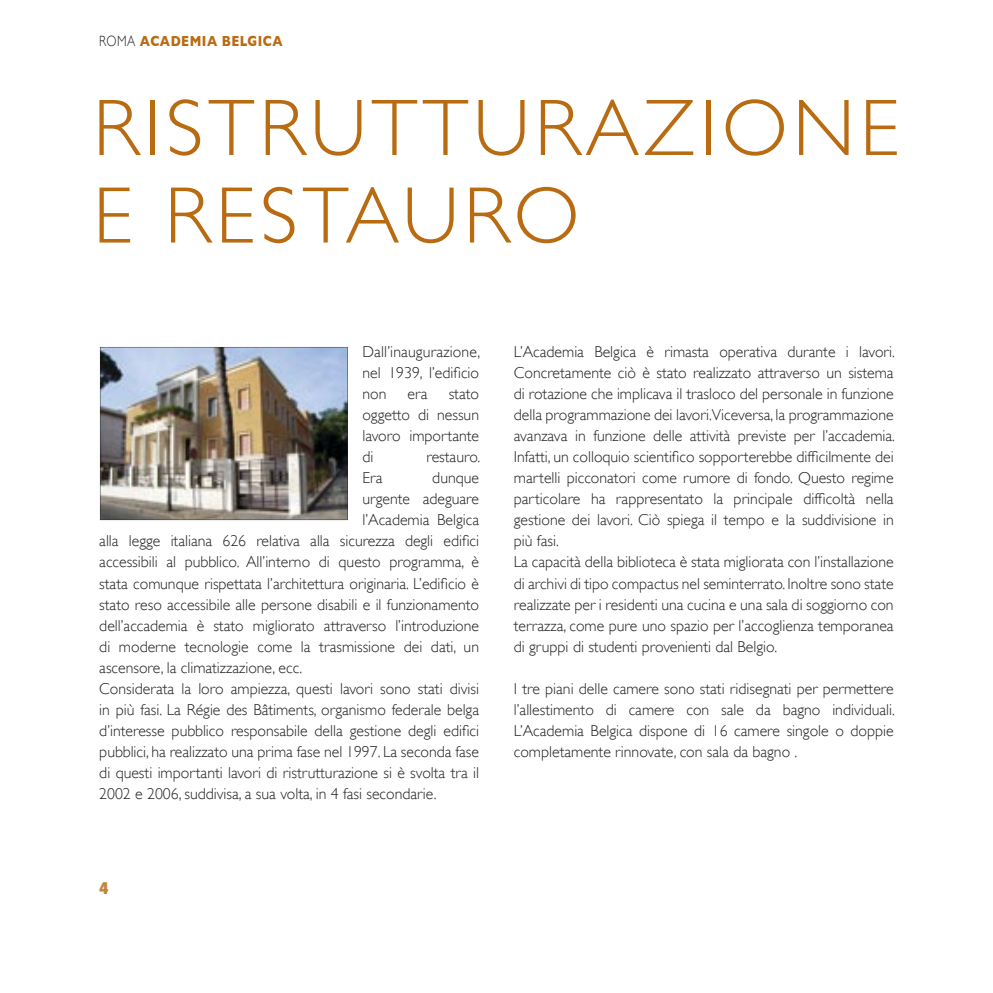
<style>
.page{position:relative;width:993px;height:993px;background:#fff}
.page>*{position:absolute;margin:0;border:0;box-sizing:border-box;transform-origin:0 0}
.t1{font:300 80.5px/87.5px "Gill Sans";letter-spacing:.06em;color:#b96b12}
.t2{font:300 15.75px/21px "Gill Sans";color:#212125;text-align:justify}
.t3{font:800 condensed 15.75px "Futura";color:#c48541}
.t4{font:700 14.88px "Gill Sans";letter-spacing:.04em;color:#b96b12;scale:.83 1}
.s1{font-weight:300;color:#212125}
</style>
<div class="page">
<img style="left:100px;top:347px;width:247px;height:173px">
<p class="t4" style="left:99px;top:32px;width:222px"><span class="s1">ROMA</span> ACADEMIA BELGICA</p>
<h1 class="t1" style="left:93px;top:84px;width:807px">RISTRUTTURAZIONE<br>E RESTAURO</h1>
<p class="t2" style="left:362px;top:341px;width:119px">Dall’inaugurazione, nel 1939, l’edificio non</p>
<p class="t2" style="left:362px;top:383px;width:118px;text-indent:86px">stato oggetto di nessun lavoro importante di</p>
<p class="t2" style="left:407px;top:383px;width:21px">era</p>
<p class="t2" style="left:426px;top:446px;width:55px">restauro.</p>
<p class="t2" style="left:362px;top:467px;width:22px">Era</p>
<p class="t2" style="left:432px;top:467px;width:48px">dunque</p>
<p class="t2" style="left:362px;top:488px;width:118px">urgente adeguare</p>
<p class="t2" style="left:362px;top:509px;width:118px">l’Academia Belgica</p>
<p class="t2" style="left:99px;top:530px;width:381px">alla legge italiana 626 relativa alla sicurezza degli edifici</p>
<p class="t2" style="left:99px;top:551px;width:381px">accessibili al pubblico. All’interno di questo programma, è</p>
<p class="t2" style="left:99px;top:572px;width:381px">stata comunque rispettata l’architettura originaria. L’edificio è</p>
<p class="t2" style="left:99px;top:593px;width:381px">stato reso accessibile alle persone disabili e il funzionamento</p>
<p class="t2" style="left:99px;top:614px;width:381px">dell’accademia è stato migliorato attraverso l’introduzione</p>
<p class="t2" style="left:99px;top:635px;width:381px">di moderne tecnologie come la trasmissione dei dati, un</p>
<p class="t2" style="left:99px;top:656px;width:204px">ascensore, la climatizzazione, ecc.</p>
<p class="t2" style="left:99px;top:677px;width:381px">Considerata la loro ampiezza, questi lavori sono stati divisi</p>
<p class="t2" style="left:99px;top:698px;width:381px">in più fasi. La Régie des Bâtiments, organismo federale belga</p>
<p class="t2" style="left:99px;top:719px;width:381px">d’interesse pubblico responsabile della gestione degli edifici</p>
<p class="t2" style="left:99px;top:740px;width:381px">pubblici, ha realizzato una prima fase nel 1997. La seconda fase</p>
<p class="t2" style="left:99px;top:761px;width:381px">di questi importanti lavori di ristrutturazione si è svolta tra il</p>
<p class="t2" style="left:99px;top:782px;width:339px">2002 e 2006, suddivisa, a sua volta, in 4 fasi secondarie.</p>
<p class="t3" style="left:99px;top:877px;width:11px">4</p>
<p class="t2" style="left:513px;top:341px;width:382px;text-align:left">L’Academia Belgica è rimasta operativa durante i lavori.<br>Concretamente ciò è stato realizzato attraverso un sistema di rotazione che implicava il trasloco del personale in funzione della programmazione dei lavori.Viceversa, la programmazione avanzava in funzione delle attività previste per l’accademia.<br>Infatti, un colloquio scientifico sopporterebbe difficilmente dei martelli picconatori come rumore di fondo. Questo regime particolare ha rappresentato la principale difficoltà nella gestione dei lavori. Ciò spiega il tempo e la suddivisione in più fasi.<br>La capacità della biblioteca è stata migliorata con l’installazione di archivi di tipo compactus nel seminterrato. Inoltre sono state realizzate per i residenti una cucina e una sala di soggiorno con terrazza, come pure uno spazio per l’accoglienza temporanea di gruppi di studenti provenienti dal Belgio.</p>
<p class="t2" style="left:513px;top:677px;width:382px">I tre piani delle camere sono stati ridisegnati per permettere l’allestimento di camere con sale da bagno individuali.<br>L’Academia Belgica dispone di 16 camere singole o doppie completamente rinnovate, con sala da bagno .</p>
</div>
